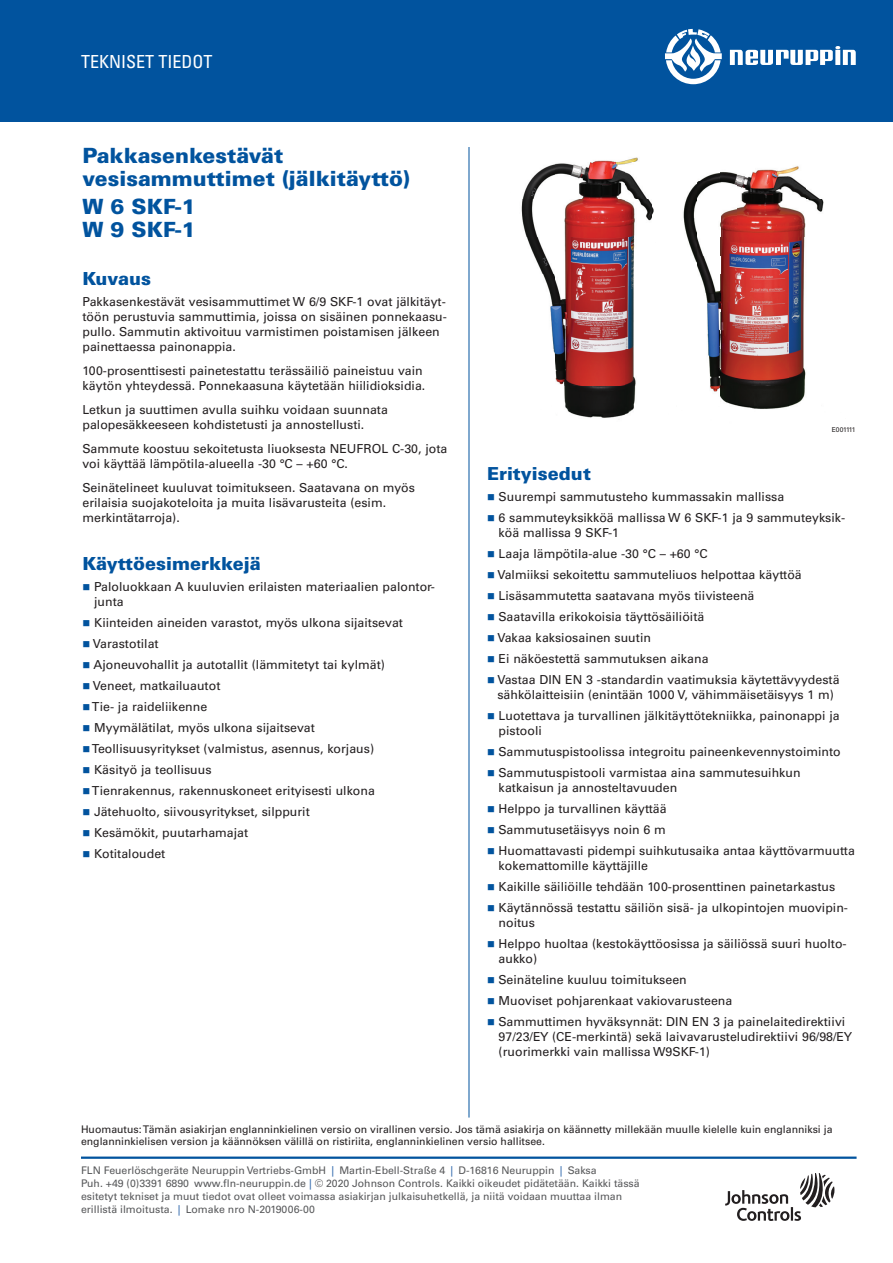
<style>
.page{position:relative;width:893px;height:1263px;background:#fff}
.page>*{position:absolute;margin:0;border:0;box-sizing:border-box;transform-origin:0 0}
._02_Data_Sheet_Heade{font:900 21px "Univers LT Std";color:#01539e}
._03_12_pt_Blue_Heade{font:900 18px "Univers LT Std";color:#01539e}
.t1{font:condensed 18px "Univers LT Std";color:#fff}
._08_Bullet_Text{font:12.3px/15px "Univers LT Std";color:#231f20}
._06_Text_8_25{font:12.3px/15px "Univers LT Std";color:#231f20}
._05_Text_1st_Graph{font:12.3px/15px "Univers LT Std";color:#231f20}
._07_Bullet_Text_1st{font:12.3px/15px "Univers LT Std";color:#231f20}
._27_Tagline-Boilerpl{font:10.5px/13.4px "Univers LT Std";color:#57585a}
._16_Note_7_pt__type{font:10.5px/12px "Univers LT Std";color:#231f20}
._15___of_Art_Drawing{font:6.75px "Univers LT Std";letter-spacing:-.095em;color:#231f20}
.s1{color:#01539e}
.s2{color:#3069ad}
</style>
<div class="page">
<hr style="left:469px;top:147px;width:1px;height:970px;background:#01539e">
<hr style="left:81px;top:1156px;width:775px;height:3px;background:#01539e">
<div style="left:0;top:0;width:893px;height:122px;background:#01539e"></div>
<svg style="left:665px;top:29px;width:57px;height:55px"></svg>
<svg style="left:730px;top:46px;width:126px;height:19px"></svg>
<svg style="left:725px;top:1173px;width:109px;height:48px"></svg>
<img style="left:521px;top:157px;width:303px;height:263px">
<h2 class="t1" style="left:81px;top:50px;width:133px">TEKNISET TIEDOT</h2>
<p class="_02_Data_Sheet_Heade" style="left:82px;top:142px;width:202px">Pakkasenkestävät</p>
<p class="_02_Data_Sheet_Heade" style="left:82px;top:165px;width:329px">vesisammuttimet (jälkitäyttö)</p>
<p class="_02_Data_Sheet_Heade" style="left:82px;top:193px;width:115px">W 6 SKF-1</p>
<p class="_02_Data_Sheet_Heade" style="left:82px;top:216px;width:115px">W 9 SKF-1</p>
<p class="_03_12_pt_Blue_Heade" style="left:82px;top:267px;width:70px">Kuvaus</p>
<p class="_05_Text_1st_Graph" style="left:82px;top:294px;width:366px">Pakkasenkestävät vesisammuttimet W 6/9 SKF-1 ovat jälkitäyt&shy;töön perustuvia sammuttimia, joissa on sisäinen ponnekaasu&shy;pullo. Sammutin aktivoituu varmistimen poistamisen jälkeen painettaessa painonappia.</p>
<p class="_06_Text_8_25" style="left:82px;top:363px;width:344px">100-prosenttisesti painetestattu terässäiliö paineistuu vain käytön yhteydessä. Ponnekaasuna käytetään hiilidioksidia.</p>
<p class="_06_Text_8_25" style="left:82px;top:402px;width:307px">Letkun ja suuttimen avulla suihku voidaan suunnata palopesäkkeeseen kohdistetusti ja annostellusti.</p>
<p class="_06_Text_8_25" style="left:82px;top:441px;width:366px">Sammute koostuu sekoitetusta liuoksesta NEUFROL C-30, jota voi käyttää lämpötila-alueella -30 °C – +60 °C.</p>
<p class="_06_Text_8_25" style="left:82px;top:480px;width:334px">Seinätelineet kuuluvat toimitukseen. Saatavana on myös erilaisia suojakoteloita ja muita lisävarusteita (esim. merkintätarroja).</p>
<p class="_03_12_pt_Blue_Heade" style="left:82px;top:552px;width:180px">Käyttöesimerkkejä</p>
<p class="_07_Bullet_Text_1st" style="left:94px;top:579px;width:342px;text-indent:-12px"><span class="s1">■</span> Paloluokkaan A kuuluvien erilaisten materiaalien palontor&shy;junta</p>
<p class="_08_Bullet_Text" style="left:82px;top:615px;width:322px"><span class="s1">■</span> Kiinteiden aineiden varastot, myös ulkona sijaitsevat</p>
<p class="_08_Bullet_Text" style="left:82px;top:636px;width:78px"><span class="s1">■</span> Varastotilat</p>
<p class="_08_Bullet_Text" style="left:82px;top:657px;width:304px"><span class="s1">■</span> Ajoneuvohallit ja autotallit (lämmitetyt tai kylmät)</p>
<p class="_08_Bullet_Text" style="left:82px;top:678px;width:139px"><span class="s1">■</span> Veneet, matkailuautot</p>
<p class="_08_Bullet_Text" style="left:82px;top:699px;width:126px"><span class="s1">■</span> Tie- ja raideliikenne</p>
<p class="_08_Bullet_Text" style="left:82px;top:720px;width:234px"><span class="s1">■</span> Myymälätilat, myös ulkona sijaitsevat</p>
<p class="_08_Bullet_Text" style="left:82px;top:741px;width:293px"><span class="s1">■</span> Teollisuusyritykset (valmistus, asennus, korjaus)</p>
<p class="_08_Bullet_Text" style="left:82px;top:762px;width:131px"><span class="s1">■</span> Käsityö ja teollisuus</p>
<p class="_08_Bullet_Text" style="left:82px;top:783px;width:294px"><span class="s1">■</span> Tienrakennus, rakennuskoneet erityisesti ulkona</p>
<p class="_08_Bullet_Text" style="left:82px;top:804px;width:229px"><span class="s1">■</span> Jätehuolto, siivousyritykset, silppurit</p>
<p class="_08_Bullet_Text" style="left:82px;top:825px;width:167px"><span class="s1">■</span> Kesämökit, puutarhamajat</p>
<p class="_08_Bullet_Text" style="left:82px;top:846px;width:84px"><span class="s1">■</span> Kotitaloudet</p>
<p class="_15___of_Art_Drawing" style="left:832px;top:426px;width:25px">E001111</p>
<p class="_03_12_pt_Blue_Heade" style="left:487px;top:463px;width:105px">Erityisedut</p>
<p class="_07_Bullet_Text_1st" style="left:487px;top:490px;width:299px"><span class="s1">■</span> Suurempi sammutusteho kummassakin mallissa</p>
<p class="_08_Bullet_Text" style="left:499px;top:511px;width:348px;text-indent:-12px"><span class="s1">■</span> 6 sammuteyksikköä mallissa W 6 SKF-1 ja 9 sammuteyksik&shy;köä mallissa 9 SKF-1</p>
<p class="_08_Bullet_Text" style="left:487px;top:547px;width:222px"><span class="s1">■</span> Laaja lämpötila-alue -30 °C – +60 °C</p>
<p class="_08_Bullet_Text" style="left:487px;top:568px;width:316px"><span class="s1">■</span> Valmiiksi sekoitettu sammuteliuos helpottaa käyttöä</p>
<p class="_08_Bullet_Text" style="left:487px;top:589px;width:269px"><span class="s1">■</span> Lisäsammutetta saatavana myös tiivisteenä</p>
<p class="_08_Bullet_Text" style="left:487px;top:610px;width:219px"><span class="s1">■</span> Saatavilla erikokoisia täyttösäiliöitä</p>
<p class="_08_Bullet_Text" style="left:487px;top:631px;width:165px"><span class="s1">■</span> Vakaa kaksiosainen suutin</p>
<p class="_08_Bullet_Text" style="left:487px;top:652px;width:223px"><span class="s1">■</span> Ei näköestettä sammutuksen aikana</p>
<p class="_08_Bullet_Text" style="left:487px;top:673px;width:354px;text-align:center"><span class="s1">■</span> Vastaa DIN EN 3 -standardin vaatimuksia käytettävyydestä sähkölaitteisiin (enintään 1000 V, vähimmäisetäisyys 1 m)</p>
<p class="_08_Bullet_Text" style="left:499px;top:709px;width:343px;text-indent:-12px"><span class="s1">■</span> Luotettava ja turvallinen jälkitäyttötekniikka, painonappi ja pistooli</p>
<p class="_08_Bullet_Text" style="left:487px;top:745px;width:355px"><span class="s1">■</span> Sammutuspistoolissa integroitu paineenkevennystoiminto</p>
<p class="_08_Bullet_Text" style="left:499px;top:766px;width:303px;text-indent:-12px"><span class="s1">■</span> Sammutuspistooli varmistaa aina sammutesuihkun katkaisun ja annosteltavuuden</p>
<p class="_08_Bullet_Text" style="left:487px;top:802px;width:181px"><span class="s1">■</span> Helppo ja turvallinen käyttää</p>
<p class="_08_Bullet_Text" style="left:487px;top:823px;width:180px"><span class="s1">■</span> Sammutusetäisyys noin 6 m</p>
<p class="_08_Bullet_Text" style="left:499px;top:844px;width:358px;text-indent:-12px"><span class="s1">■</span> Huomattavasti pidempi suihkutusaika antaa käyttövarmuutta kokemattomille käyttäjille</p>
<p class="_08_Bullet_Text" style="left:487px;top:880px;width:350px"><span class="s1">■</span> Kaikille säiliöille tehdään 100-prosenttinen painetarkastus</p>
<p class="_08_Bullet_Text" style="left:499px;top:901px;width:351px;text-indent:-12px"><span class="s1">■</span> Käytännössä testattu säiliön sisä- ja ulkopintojen muovipin&shy;noitus</p>
<p class="_08_Bullet_Text" style="left:499px;top:937px;width:350px;text-indent:-12px"><span class="s1">■</span> Helppo huoltaa (kestokäyttöosissa ja säiliössä suuri huolto&shy;aukko)</p>
<p class="_08_Bullet_Text" style="left:487px;top:973px;width:201px"><span class="s1">■</span> Seinäteline kuuluu toimitukseen</p>
<p class="_08_Bullet_Text" style="left:487px;top:994px;width:247px"><span class="s1">■</span> Muoviset pohjarenkaat vakiovarusteena</p>
<p class="_08_Bullet_Text" style="left:499px;top:1015px;width:355px;text-indent:-12px"><span class="s1">■</span> Sammuttimen hyväksynnät: DIN EN 3 ja painelaitedirektiivi<br>97/23/EY (CE-merkintä) sekä laivavarusteludirektiivi 96/98/EY (ruorimerkki vain mallissa W9SKF-1)</p>
<p class="_16_Note_7_pt__type" style="left:81px;top:1123px;width:753px">Huomautus: Tämän asiakirjan englanninkielinen versio on virallinen versio. Jos tämä asiakirja on käännetty millekään muulle kielelle kuin englanniksi ja englanninkielisen version ja käännöksen välillä on ristiriita, englanninkielinen versio hallitsee.</p>
<p class="_27_Tagline-Boilerpl" style="left:81px;top:1163px;width:517px">FLN Feuerlöschgeräte Neuruppin Vertriebs-GmbH <span class="s2">|</span> Martin-Ebell-Straße 4 <span class="s2">|</span> D-16816 Neuruppin <span class="s2">|</span> Saksa</p>
<p class="_27_Tagline-Boilerpl" style="left:81px;top:1176px;width:560px">Puh. +49 (0)3391 6890 www.fln-neuruppin.de <span class="s2">|</span> © 2020 Johnson Controls. Kaikki oikeudet pidätetään. Kaikki tässä esitetyt tekniset ja muut tiedot ovat olleet voimassa asiakirjan julkaisuhetkellä, ja niitä voidaan muuttaa ilman erillistä ilmoitusta. <span class="s2">|</span> Lomake nro N-2019006-00</p>
</div>
